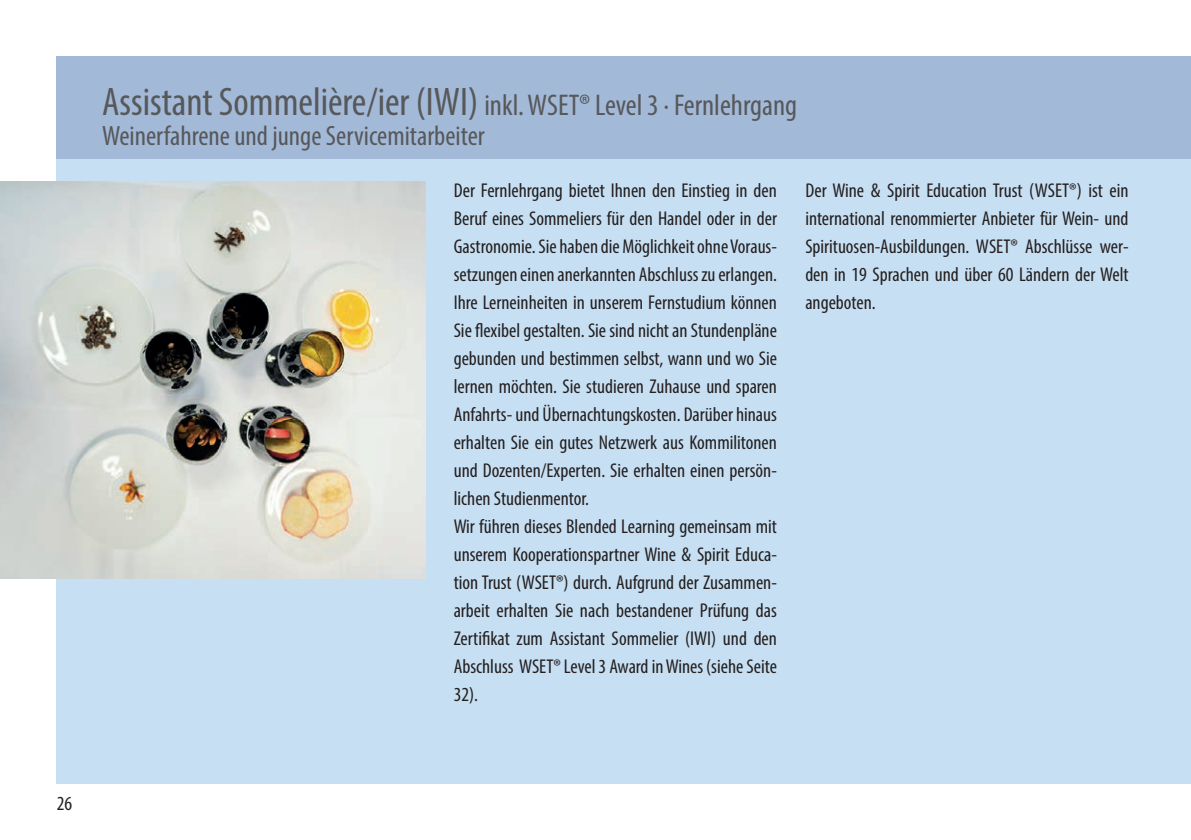
<style>
.page{position:relative;width:1191px;height:840px;background:#fff}
.page>*{position:absolute;margin:0;border:0;box-sizing:border-box;transform-origin:0 0}
.t1{font:condensed 30px "Myriad Pro";color:#57585a}
.t2{font:condensed 28px "Myriad Pro";color:#57585a}
.t3{font:condensed 20px/28px "Myriad Pro";color:#231f20;text-align:justify}
.s1{font-size:40px}
</style>
<div class="page">
<div style="left:57px;top:57px;width:1134px;height:725px;background:#c7dff2"></div>
<div style="left:57px;top:57px;width:1134px;height:102px;background:#a3b9d8"></div>
<hr style="left:1190px;top:57px;width:1px;height:725px;background:#c7dff2">
<img style="left:0;top:181px;width:425px;height:397px">
<p class="t1" style="left:102px;top:87px;width:696px"><span class="s1">Assistant Sommelière/ier (IWI)</span> inkl. WSET® Level 3 · Fernlehrgang</p>
<p class="t2" style="left:102px;top:119px;width:384px">Weinerfahrene und junge Servicemitarbeiter</p>
<p class="t3" style="left:454px;top:176px;width:325px">Der Fernlehrgang bietet Ihnen den Einstieg in den Beruf eines Sommeliers für den Handel oder in der Gastronomie. Sie haben die Möglichkeit ohne Voraus&shy;setzungen einen anerkannten Abschluss zu erlangen.<br>Ihre Lerneinheiten in unserem Fernstudium können Sie flexibel gestalten. Sie sind nicht an Stundenpläne gebunden und bestimmen selbst, wann und wo Sie lernen möchten. Sie studieren Zuhause und sparen Anfahrts- und Übernachtungskosten. Darüber hinaus erhalten Sie ein gutes Netzwerk aus Kommilitonen und Dozenten/Experten. Sie erhalten einen persön&shy;lichen Studienmentor.</p>
<p class="t3" style="left:454px;top:512px;width:325px">Wir führen dieses Blended Learning gemeinsam mit unserem Kooperationspartner Wine &amp; Spirit Educa&shy;tion Trust (WSET®) durch. Aufgrund der Zusammen&shy;arbeit erhalten Sie nach bestandener Prüfung das Zertifikat zum Assistant Sommelier (IWI) und den Abschluss WSET® Level 3 Award in Wines (siehe Seite 32).</p>
<p class="t3" style="left:805px;top:176px;width:325px">Der Wine &amp; Spirit Education Trust (WSET®) ist ein international renommierter Anbieter für Wein- und Spirituosen-Ausbildungen. WSET® Abschlüsse wer&shy;den in 19 Sprachen und über 60 Ländern der Welt angeboten.</p>
<p class="t3" style="left:57px;top:788px;width:17px">26</p>
</div>
